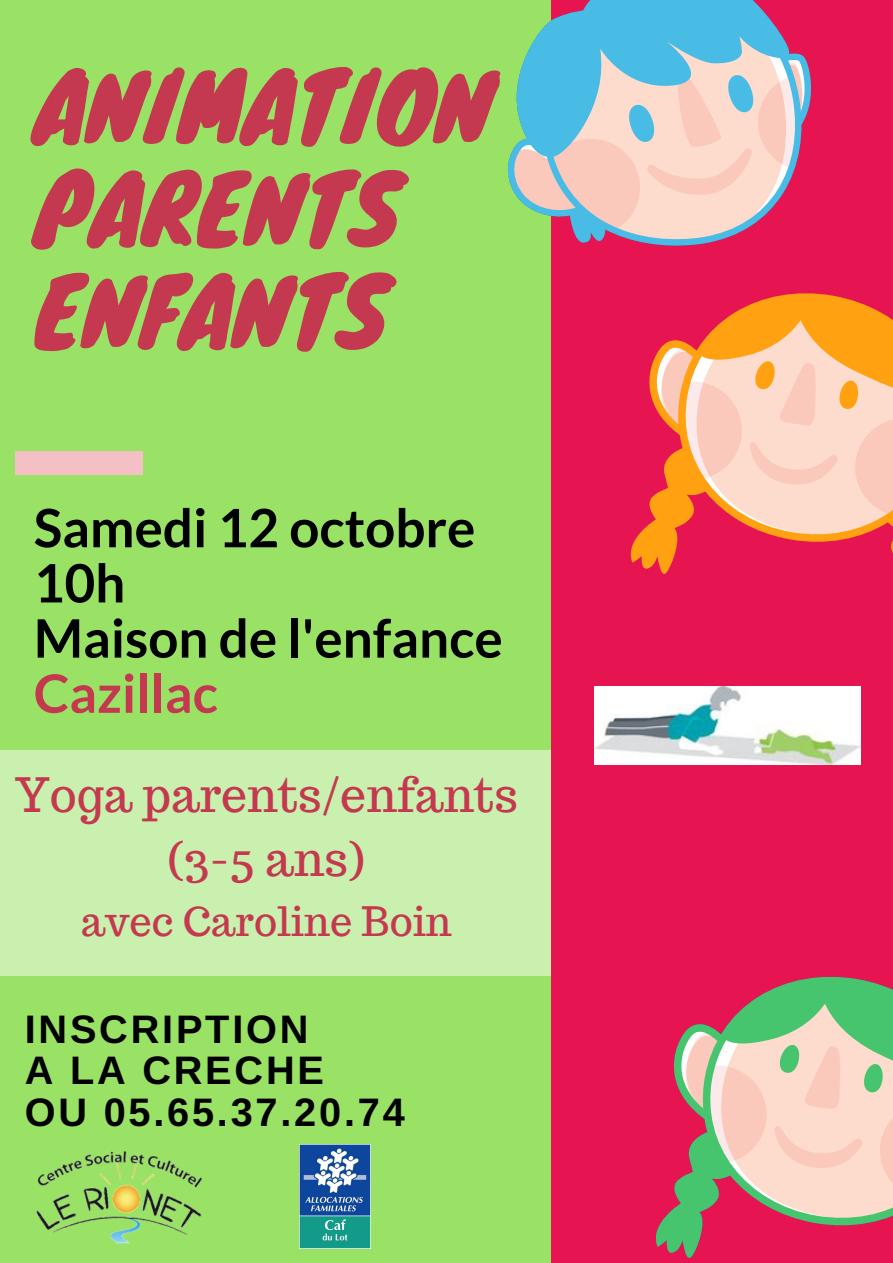
<style>
.page{position:relative;width:893px;height:1263px;background:#fff}
.page>*{position:absolute;margin:0;border:0;box-sizing:border-box;transform-origin:0 0}
.t1{font:92.7px/102.4px "Knewave";color:#c43950}
.t2{font:700 52.95px/55.2px "Lato";color:#000}
.t3{font:700 52.95px "Lato";color:#c43950}
.t4{font:46.35px/64.2px "Trocchi";color:#c43950;text-align:center}
.t5{font:700 39.75px/41.7px "Arimo";letter-spacing:.07em;color:#000}
.t6{font:39.75px "Trocchi";color:#c43950}
</style>
<div class="page">
<div style="left:551px;top:0;width:342px;height:1263px;background:#e61551"></div>
<div style="left:0;top:0;width:551px;height:1263px;background:#99e265"></div>
<svg style="left:617px;top:267px;width:276px;height:355px;background:#f2736e"></svg>
<svg style="left:497px;top:0;width:323px;height:270px;background:#957e95"></svg>
<svg style="left:498px;top:51px;width:322px;height:188px;background:#c4bdbc"></svg>
<svg style="left:642px;top:951px;width:251px;height:312px;background:#cd8486"></svg>
<div style="left:0;top:750px;width:551px;height:225px;background:#caf0af"></div>
<div style="left:16px;top:452px;width:127px;height:23px;background:#f4c0c5"></div>
<img style="left:34px;top:1147px;width:170px;height:98px">
<img style="left:300px;top:1144px;width:70px;height:105px">
<img style="left:594px;top:687px;width:266px;height:78px">
<h1 class="t1" style="left:34px;top:52px;width:461px">ANIMATION<br>PARENTS<br>ENFANTS</h1>
<h2 class="t2" style="left:34px;top:499px;width:470px">Samedi 12 octobre<br>10h<br>Maison de l'enfance</h2>
<h2 class="t3" style="left:34px;top:660px;width:186px">Cazillac</h2>
<p class="t4" style="left:15px;top:763px;width:505px">Yoga parents/enfants (3-5 ans)</p>
<p class="t6" style="left:81px;top:895px;width:373px">avec Caroline Boin</p>
<p class="t5" style="left:25px;top:1008px;width:382px">INSCRIPTION<br>A LA CRECHE<br>OU 05.65.37.20.74</p>
</div>
